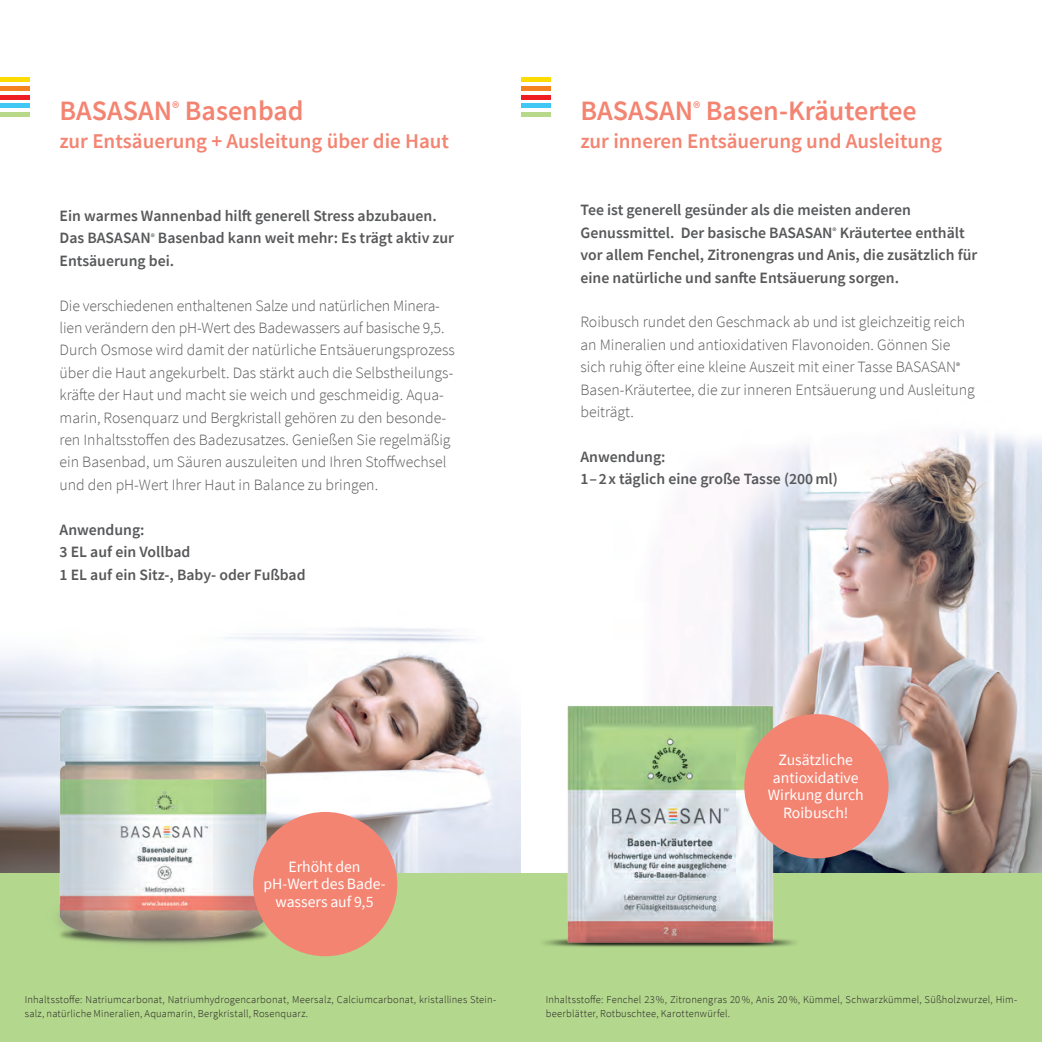
<style>
.page{position:relative;width:1042px;height:1042px;background:#fff}
.page>*{position:absolute;margin:0;border:0;box-sizing:border-box;transform-origin:0 0}
.t1{font:600 28px "Source Sans Pro";color:#f48472}
.t2{font:600 21px "Source Sans Pro";color:#f48472}
.t3{font:300 15.75px/22.4px "Source Sans Pro";color:#57585a}
.t4{font:600 15.75px/22.4px "Source Sans Pro";color:#57585a}
.t5{font:15.75px/17.5px "Source Sans Pro";color:#fff;text-align:center}
.t6{font:300 10.5px/14px "Source Sans Pro";letter-spacing:.02em;color:#231f20}
</style>
<div class="page">
<img style="left:731px;top:432px;width:311px;height:441px">
<img style="left:328px;top:628px;width:193px;height:245px">
<div style="left:0;top:873px;width:1042px;height:169px;background:#b3d78d"></div>
<hr style="left:0;top:77px;width:30px;height:4px;background:#ffdc01">
<hr style="left:0;top:86px;width:30px;height:4px;background:#f58220">
<hr style="left:0;top:95px;width:30px;height:4px;background:#ee1d23">
<hr style="left:0;top:104px;width:30px;height:4px;background:#40c7f4">
<hr style="left:0;top:113px;width:30px;height:4px;background:#b8d989">
<hr style="left:521px;top:77px;width:30px;height:4px;background:#ffdc01">
<hr style="left:521px;top:86px;width:30px;height:4px;background:#f58220">
<hr style="left:521px;top:95px;width:30px;height:4px;background:#ee1d23">
<hr style="left:521px;top:104px;width:30px;height:4px;background:#40c7f4">
<hr style="left:521px;top:113px;width:30px;height:4px;background:#b8d989">
<img style="left:0;top:633px;width:328px;height:324px">
<img style="left:543px;top:611px;width:279px;height:336px">
<div style="left:253px;top:812px;width:144px;height:144px;background:#f48472;border-radius:50%"></div>
<div style="left:744px;top:714px;width:144px;height:144px;background:#f48472;border-radius:50%"></div>
<h1 class="t1" style="left:60px;top:93px;width:246px">BASASAN<sup>®</sup> Basenbad</h1>
<h2 class="t2" style="left:60px;top:127px;width:391px">zur Entsäuerung + Ausleitung über die Haut</h2>
<p class="t4" style="left:60px;top:204px;width:396px">Ein warmes Wannenbad hilft generell Stress abzubauen.<br>Das BASASAN<sup>®</sup> Basenbad kann weit mehr: Es trägt aktiv zur<br>Entsäuerung bei.</p>
<p class="t3" style="left:60px;top:294px;width:397px">Die verschiedenen enthaltenen Salze und natürlichen Minera&shy;lien verändern den pH-Wert des Badewassers auf basische 9,5.<br>Durch Osmose wird damit der natürliche Entsäuerungsprozess über die Haut angekurbelt. Das stärkt auch die Selbstheilungs&shy;kräfte der Haut und macht sie weich und geschmeidig. Aqua&shy;marin, Rosenquarz und Bergkristall gehören zu den besonde&shy;ren Inhaltsstoffen des Badezusatzes. Genießen Sie regelmäßig ein Basenbad, um Säuren auszuleiten und Ihren Stoffwechsel und den pH-Wert Ihrer Haut in Balance zu bringen.</p>
<p class="t4" style="left:60px;top:518px;width:248px">Anwendung:<br>3 EL auf ein Vollbad<br>1 EL auf ein Sitz-, Baby- oder Fußbad</p>
<p class="t5" style="left:263px;top:857px;width:124px">Erhöht den pH-Wert des Bade&shy;wassers auf 9,5</p>
<h1 class="t1" style="left:580px;top:93px;width:338px">BASASAN<sup>®</sup> Basen-Kräutertee</h1>
<h2 class="t2" style="left:580px;top:127px;width:363px">zur inneren Entsäuerung und Ausleitung</h2>
<p class="t4" style="left:580px;top:199px;width:398px">Tee ist generell gesünder als die meisten anderen Genussmittel. Der basische BASASAN<sup>®</sup> Kräutertee enthält vor allem Fenchel, Zitronengras und Anis, die zusätzlich für eine natürliche und sanfte Entsäuerung sorgen.</p>
<p class="t3" style="left:580px;top:311px;width:396px">Roibusch rundet den Geschmack ab und ist gleichzeitig reich an Mineralien und antioxidativen Flavonoiden. Gönnen Sie sich ruhig öfter eine kleine Auszeit mit einer Tasse BASASAN<sup>® </sup>Basen-Kräutertee, die zur inneren Entsäuerung und Ausleitung beiträgt.</p>
<p class="t4" style="left:580px;top:445px;width:259px">Anwendung:<br>1 – 2x täglich eine große Tasse (200ml)</p>
<p class="t5" style="left:768px;top:751px;width:97px">Zusätzliche antioxidative<br>Wirkung durch<br>Roibusch!</p>
<p class="t6" style="left:25px;top:992px;width:473px">Inhaltsstoffe: Natriumcarbonat, Natriumhydrogencarbonat, Meersalz, Calciumcarbonat, kristallines Stein&shy;salz, natürliche Mineralien, Aquamarin, Bergkristall, Rosenquarz.</p>
<p class="t6" style="left:546px;top:992px;width:473px">Inhaltsstoffe: Fenchel 23%, Zitronengras 20 %, Anis 20 %, Kümmel, Schwarzkümmel, Süßholzwurzel, Him&shy;beerblätter, Rotbuschtee, Karottenwürfel.</p>
</div>
